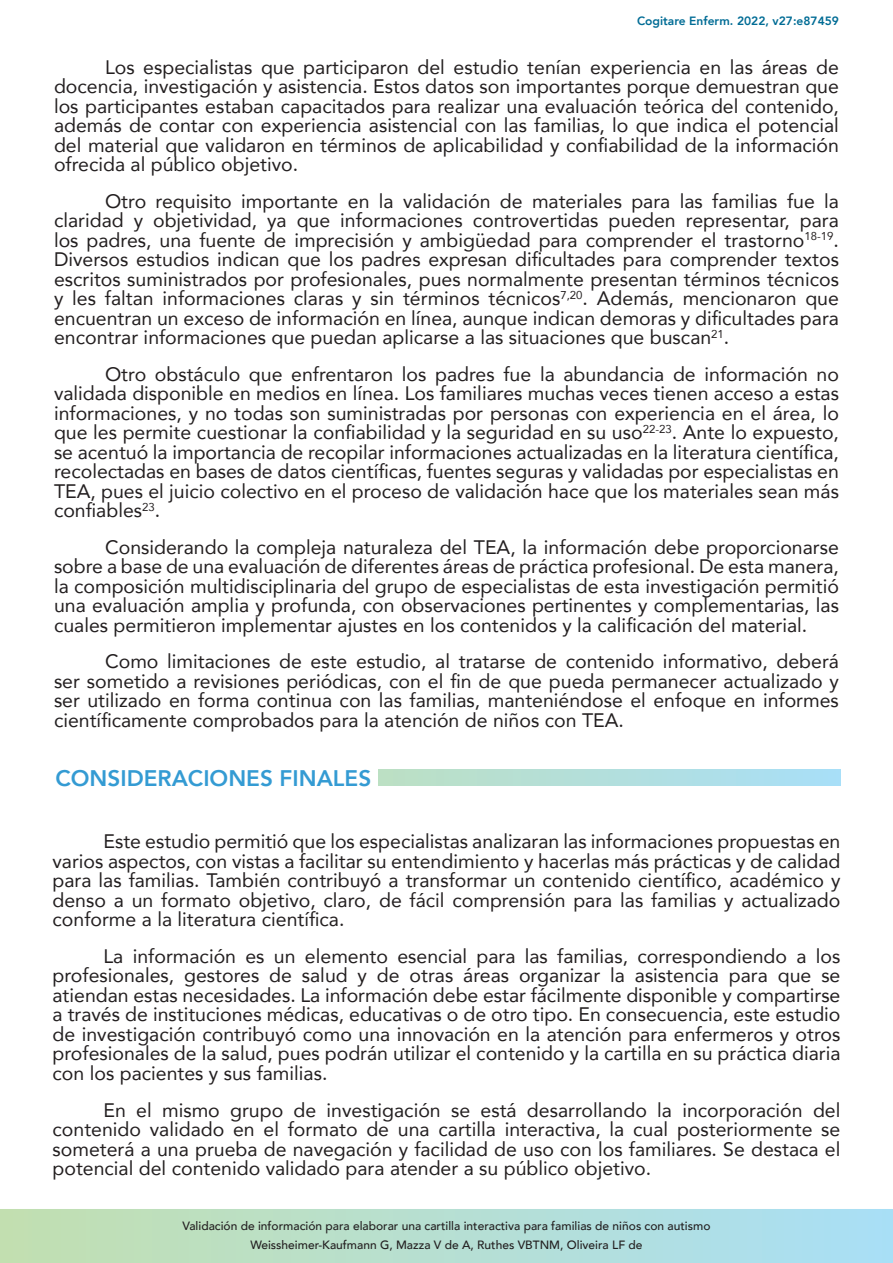
<style>
.page{position:relative;width:893px;height:1263px;background:#fff}
.page>*{position:absolute;margin:0;border:0;box-sizing:border-box;transform-origin:0 0}
.t1{font:800 22.5px "Avenir";color:#349bd3}
.TEXTO{font:19.5px/19.5px "Avenir";color:#231f20;text-align:justify}
.t2{font:500 12px/18.6px "Avenir";color:#231f20;text-align:center}
.t3{font:800 12px "Avenir";color:#006c95}
</style>
<div class="page">
<svg style="left:0;top:1209px;width:893px;height:54px;background:#b6dfd2"></svg>
<div style="left:378px;top:769px;width:462px;height:17px;background:linear-gradient(to right,#bce0c3,#a8dff7)"></div>
<p class="t3" style="left:637px;top:10px;width:203px">Cogitare Enferm. 2022, v27:e87459</p>
<p class="TEXTO" style="left:54px;top:56px;width:786px;text-indent:51px">Los especialistas que participaron del estudio tenían experiencia en las áreas de docencia, investigación y asistencia. Estos datos son importantes porque demuestran que los participantes estaban capacitados para realizar una evaluación teórica del contenido, además de contar con experiencia asistencial con las familias, lo que indica el potencial del material que validaron en términos de aplicabilidad y confiabilidad de la información ofrecida al público objetivo.</p>
<p class="TEXTO" style="left:54px;top:190px;width:786px;text-indent:51px">Otro requisito importante en la validación de materiales para las familias fue la claridad y objetividad, ya que informaciones controvertidas pueden representar, para los padres, una fuente de imprecisión y ambigüedad para comprender el trastorno<sup>18-19</sup>.<br>Diversos estudios indican que los padres expresan dificultades para comprender textos escritos suministrados por profesionales, pues normalmente presentan términos técnicos y les faltan informaciones claras y sin términos técnicos<sup>7,20</sup>. Además, mencionaron que encuentran un exceso de información en línea, aunque indican demoras y dificultades para encontrar informaciones que puedan aplicarse a las situaciones que buscan<sup>21</sup>.</p>
<p class="TEXTO" style="left:54px;top:363px;width:786px;text-indent:51px">Otro obstáculo que enfrentaron los padres fue la abundancia de información no validada disponible en medios en línea. Los familiares muchas veces tienen acceso a estas informaciones, y no todas son suministradas por personas con experiencia en el área, lo que les permite cuestionar la confiabilidad y la seguridad en su uso<sup>22-23</sup>. Ante lo expuesto, se acentuó la importancia de recopilar informaciones actualizadas en la literatura científica, recolectadas en bases de datos científicas, fuentes seguras y validadas por especialistas en TEA, pues el juicio colectivo en el proceso de validación hace que los materiales sean más confiables<sup>23</sup>.</p>
<p class="TEXTO" style="left:54px;top:536px;width:786px;text-indent:51px">Considerando la compleja naturaleza del TEA, la información debe proporcionarse sobre a base de una evaluación de diferentes áreas de práctica profesional. De esta manera, la composición multidisciplinaria del grupo de especialistas de esta investigación permitió una evaluación amplia y profunda, con observaciones pertinentes y complementarias, las cuales permitieron implementar ajustes en los contenidos y la calificación del material.</p>
<p class="TEXTO" style="left:54px;top:651px;width:786px;text-indent:51px">Como limitaciones de este estudio, al tratarse de contenido informativo, deberá ser sometido a revisiones periódicas, con el fin de que pueda permanecer actualizado y ser utilizado en forma continua con las familias, manteniéndose el enfoque en informes científicamente comprobados para la atención de niños con TEA.</p>
<p class="t1" style="left:55px;top:757px;width:317px">CONSIDERACIONES FINALES</p>
<p class="TEXTO" style="left:53px;top:831px;width:789px;text-indent:51px">Este estudio permitió que los especialistas analizaran las informaciones propuestas en varios aspectos, con vistas a facilitar su entendimiento y hacerlas más prácticas y de calidad para las familias. También contribuyó a transformar un contenido científico, académico y denso a un formato objetivo, claro, de fácil comprensión para las familias y actualizado conforme a la literatura científica.</p>
<p class="TEXTO" style="left:53px;top:946px;width:789px;text-indent:51px">La información es un elemento esencial para las familias, correspondiendo a los profesionales, gestores de salud y de otras áreas organizar la asistencia para que se atiendan estas necesidades. La información debe estar fácilmente disponible y compartirse a través de instituciones médicas, educativas o de otro tipo. En consecuencia, este estudio de investigación contribuyó como una innovación en la atención para enfermeros y otros profesionales de la salud, pues podrán utilizar el contenido y la cartilla en su práctica diaria con los pacientes y sus familias.</p>
<p class="TEXTO" style="left:53px;top:1099px;width:789px;text-indent:51px">En el mismo grupo de investigación se está desarrollando la incorporación del contenido validado en el formato de una cartilla interactiva, la cual posteriormente se someterá a una prueba de navegación y facilidad de uso con los familiares. Se destaca el potencial del contenido validado para atender a su público objetivo.</p>
<p class="t2" style="left:182px;top:1216px;width:529px">Validación de información para elaborar una cartilla interactiva para familias de niños con autismo<br>Weissheimer-Kaufmann G, Mazza V de A, Ruthes VBTNM, Oliveira LF de</p>
</div>
